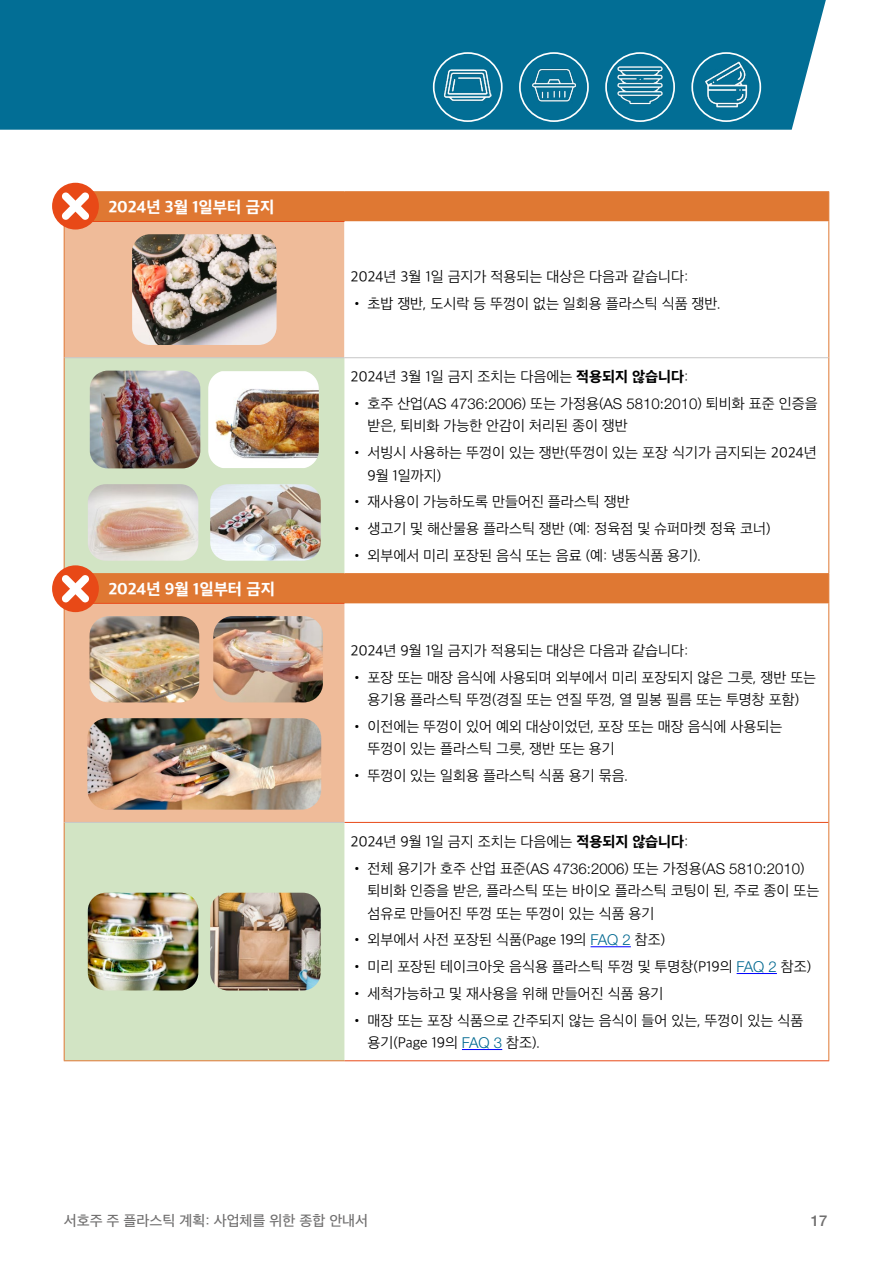
<style>
.page{position:relative;width:893px;height:1263px;background:#fff}
.page>*{position:absolute;margin:0;border:0;box-sizing:border-box;transform-origin:0 0}
.t1{font:800 16.5px "Apple SD Gothic Neo";color:#fff}
.t2{font:300 15px/22.5px "Apple SD Gothic Neo";color:#000}
.t3{font:300 15px "Helvetica Neue LT Std";color:#000}
.t4{font:500 15px "Apple SD Gothic Neo";color:#706f6f}
.t5{font:500 15px "Helvetica Neue LT Std";color:#706f6f}
.s1{font-weight:800}
.s2{font-family:"Helvetica Neue LT Std"}
.s3{font-family:"Apple SD Gothic Neo"}
.s4{font-family:"Helvetica Neue LT Std";color:#006890}
</style>
<div class="page">
<div style="left:0;top:0;width:826px;height:130px;background:#026e95"></div>
<div style="left:94px;top:192px;width:734px;height:411px;background:#df7833"></div>
<div style="left:65px;top:222px;width:279px;height:135px;background:#efbb99"></div>
<svg style="left:344px;top:221px;width:484px;height:352px"></svg>
<svg style="left:65px;top:358px;width:279px;height:702px;fill:#d2e4c4"></svg>
<svg style="left:828px;top:192px;width:1px;height:29px"></svg>
<svg style="left:828px;top:574px;width:1px;height:29px"></svg>
<hr style="left:828px;top:221px;width:1px;height:137px;background:#df7833">
<hr style="left:828px;top:358px;width:1px;height:215px;background:#df7833">
<hr style="left:828px;top:603px;width:1px;height:219px;background:#df7833">
<hr style="left:828px;top:822px;width:1px;height:238px;background:#df7833">
<hr style="left:344px;top:822px;width:484px;height:1px;background:#e84917">
<hr style="left:344px;top:1060px;width:485px;height:1px;background:#e84917">
<hr style="left:64px;top:221px;width:1px;height:137px;background:#df7833">
<hr style="left:64px;top:358px;width:1px;height:215px;background:#df7833">
<hr style="left:65px;top:221px;width:279px;height:1px;background:#e84917">
<hr style="left:64px;top:573px;width:280px;height:1px;background:#df7833">
<hr style="left:344px;top:573px;width:485px;height:1px;background:#df7833">
<hr style="left:64px;top:603px;width:1px;height:219px;background:#df7833">
<hr style="left:65px;top:603px;width:279px;height:1px;background:#e84917">
<hr style="left:64px;top:191px;width:280px;height:1px;background:#df7833">
<hr style="left:344px;top:191px;width:485px;height:1px;background:#df7833">
<hr style="left:65px;top:357px;width:279px;height:1px;background:#c6c6c6">
<hr style="left:344px;top:357px;width:484px;height:1px;background:#c6c6c6">
<hr style="left:64px;top:822px;width:1px;height:238px;background:#df7833">
<hr style="left:65px;top:822px;width:279px;height:1px;background:#c6c6c6">
<hr style="left:64px;top:1060px;width:280px;height:1px;background:#df7833">
<img style="left:132px;top:234px;width:145px;height:111px">
<img style="left:90px;top:371px;width:110px;height:97px">
<img style="left:208px;top:371px;width:111px;height:97px">
<img style="left:88px;top:484px;width:110px;height:77px">
<img style="left:210px;top:484px;width:111px;height:77px">
<img style="left:90px;top:616px;width:109px;height:86px">
<img style="left:213px;top:616px;width:110px;height:86px">
<img style="left:87px;top:718px;width:234px;height:92px">
<img style="left:88px;top:893px;width:110px;height:97px">
<img style="left:210px;top:893px;width:111px;height:97px">
<hr style="left:591px;top:946px;width:40px;height:1px;background:#00f">
<hr style="left:737px;top:973px;width:40px;height:1px;background:#00f">
<hr style="left:462px;top:1049px;width:40px;height:1px;background:#00f">
<div style="left:52px;top:183px;width:47px;height:47px;background:#e84917;border-radius:50%"></div>
<svg style="left:62px;top:192px;width:27px;height:28px"></svg>
<div style="left:52px;top:565px;width:47px;height:47px;background:#e84917;border-radius:50%"></div>
<svg style="left:62px;top:575px;width:27px;height:28px"></svg>
<div style="left:692px;top:53px;width:68px;height:68px;background:#026e95;border-radius:50%"></div>
<div style="left:691px;top:52px;width:70px;height:70px;border:2px solid #fff;border-radius:50%"></div>
<div style="left:606px;top:53px;width:68px;height:68px;background:#026e95;border-radius:50%"></div>
<div style="left:605px;top:52px;width:70px;height:70px;border:2px solid #fff;border-radius:50%"></div>
<div style="left:520px;top:53px;width:68px;height:68px;background:#026e95;border-radius:50%"></div>
<div style="left:519px;top:52px;width:70px;height:70px;border:2px solid #fff;border-radius:50%"></div>
<div style="left:434px;top:53px;width:68px;height:68px;background:#026e95;border-radius:50%"></div>
<div style="left:433px;top:52px;width:70px;height:70px;border:2px solid #fff;border-radius:50%"></div>
<img style="left:530px;top:61px;width:48px;height:41px">
<img style="left:444px;top:61px;width:48px;height:41px">
<img style="left:616px;top:61px;width:48px;height:44px">
<img style="left:702px;top:61px;width:48px;height:47px">
<p class="t1" style="left:108px;top:195px;width:167px">2024년 3월 1일부터 금지</p>
<p class="t1" style="left:108px;top:577px;width:168px">2024년 9월 1일부터 금지</p>
<p class="t2" style="left:350px;top:264px;width:339px">2024년 3월 1일 금지가 적용되는 대상은 다음과 같습니다:</p>
<p class="t2" style="left:350px;top:291px;width:370px">• 초밥 쟁반, 도시락 등 뚜껑이 없는 일회용 플라스틱 식품 쟁반.</p>
<p class="t2" style="left:350px;top:364px;width:339px">2024년 3월 1일 금지 조치는 다음에는 <span class="s1">적용되지 않습니다</span>:</p>
<p class="t2" style="left:367px;top:391px;width:452px;text-indent:-17px">• 호주 산업(<span class="s2">AS 4736:2006</span>) 또는 가정용(<span class="s2">AS 5810:2010</span>) 퇴비화 표준 인증을 받은, 퇴비화 가능한 안감이 처리된 종이 쟁반</p>
<p class="t2" style="left:367px;top:440px;width:451px;text-indent:-17px">• 서빙시 사용하는 뚜껑이 있는 쟁반(뚜껑이 있는 포장 식기가 금지되는 2024년<br>9월 1일까지)</p>
<p class="t2" style="left:350px;top:490px;width:281px">• 재사용이 가능하도록 만들어진 플라스틱 쟁반</p>
<p class="t2" style="left:350px;top:516px;width:422px">• 생고기 및 해산물용 플라스틱 쟁반 (예: 정육점 및 슈퍼마켓 정육 코너)</p>
<p class="t2" style="left:350px;top:543px;width:350px">• 외부에서 미리 포장된 음식 또는 음료 (예: 냉동식품 용기).</p>
<p class="t2" style="left:350px;top:638px;width:340px">2024년 9월 1일 금지가 적용되는 대상은 다음과 같습니다:</p>
<p class="t2" style="left:350px;top:665px;width:467px;text-align:center">• 포장 또는 매장 음식에 사용되며 외부에서 미리 포장되지 않은 그릇, 쟁반 또는 용기용 플라스틱 뚜껑(경질 또는 연질 뚜껑, 열 밀봉 필름 또는 투명창 포함)</p>
<p class="t2" style="left:367px;top:714px;width:416px;text-indent:-17px">• 이전에는 뚜껑이 있어 예외 대상이었던, 포장 또는 매장 음식에 사용되는 뚜껑이 있는 플라스틱 그릇, 쟁반 또는 용기</p>
<p class="t2" style="left:350px;top:763px;width:277px">• 뚜껑이 있는 일회용 플라스틱 식품 용기 묶음.</p>
<p class="t2" style="left:350px;top:829px;width:340px">2024년 9월 1일 금지 조치는 다음에는 <span class="s1">적용되지 않습니다</span>:</p>
<p class="t3" style="left:350px;top:859px;width:456px"><span class="s3">• 전체 용기가 호주 산업 표준(</span>AS 4736:2006<span class="s3">) 또는 가정용(</span>AS 5810:2010<span class="s3">)</span></p>
<p class="t2" style="left:367px;top:878px;width:453px">퇴비화 인증을 받은, 플라스틱 또는 바이오 플라스틱 코팅이 된, 주로 종이 또는 섬유로 만들어진 뚜껑 또는 뚜껑이 있는 식품 용기</p>
<p class="t2" style="left:350px;top:927px;width:316px">• 외부에서 사전 포장된 식품(Page 19의 <span class="s4">FAQ 2</span> 참조)</p>
<p class="t2" style="left:350px;top:954px;width:462px">• 미리 포장된 테이크아웃 음식용 플라스틱 뚜껑 및 투명창(P19의 <span class="s4">FAQ 2</span> 참조)</p>
<p class="t2" style="left:350px;top:981px;width:315px">• 세척가능하고 및 재사용을 위해 만들어진 식품 용기</p>
<p class="t2" style="left:367px;top:1008px;width:437px;text-indent:-17px">• 매장 또는 포장 식품으로 간주되지 않는 음식이 들어 있는, 뚜껑이 있는 식품 용기(Page 19의 <span class="s4">FAQ 3</span> 참조).</p>
<p class="t4" style="left:64px;top:1210px;width:306px">서호주 주 플라스틱 계획: 사업체를 위한 종합 안내서</p>
<p class="t5" style="left:811px;top:1212px;width:18px">17</p>
</div>
